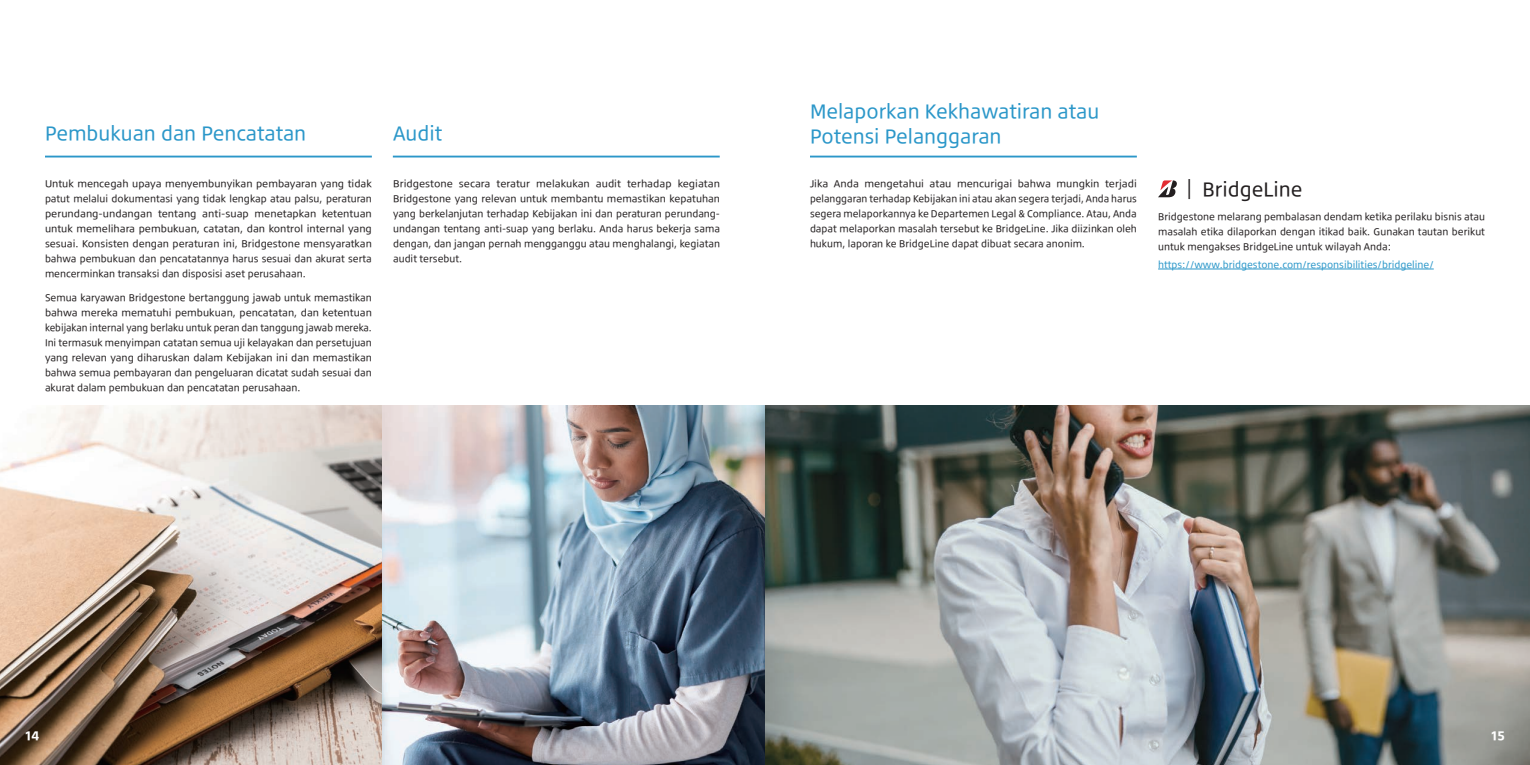
<style>
.page{position:relative;width:1530px;height:765px;background:#fff}
.page>*{position:absolute;margin:0;border:0;box-sizing:border-box;transform-origin:0 0}
.t1{font:17.5px/25px "Bridgestone Type TP";color:#2b97c9}
.t2{font:17.5px "Bridgestone Type TP";color:#231f20}
.t3{font:700 11.25px "Bridgestone Type TP";color:#fff}
.t4{font:8.75px/15px "Bridgestone Type TP";color:#231f20;text-align:justify;scale:1.05 1}
.t5{font:8.75px/15px "Bridgestone Type TP";color:#231f20;text-align:justify}
.t6{font:8.75px/15px "Bridgestone Type TP";color:#231f20;text-align:justify;scale:1.04 1}
.t7{font:8.75px "Bridgestone Type TP";color:#2b97c9}
</style>
<div class="page">
<hr style="left:1158px;top:269px;width:276px;height:1px;background:#2b97c9">
<hr style="left:45px;top:156px;width:327px;height:2px;background:#2b97c9">
<hr style="left:393px;top:156px;width:327px;height:2px;background:#2b97c9">
<hr style="left:810px;top:156px;width:327px;height:2px;background:#2b97c9">
<svg style="left:1158px;top:180px;width:19px;height:17px"></svg>
<img style="left:0;top:405px;width:1530px;height:360px">
<h1 class="t1" style="left:45px;top:120px;width:263px">Pembukuan dan Pencatatan</h1>
<p class="t6" style="left:45px;top:176px;width:316px">Untuk mencegah upaya menyembunyikan pembayaran yang tidak patut melalui dokumentasi yang tidak lengkap atau palsu, peraturan perundang-undangan tentang anti-suap menetapkan ketentuan untuk memelihara pembukuan, catatan, dan kontrol internal yang sesuai. Konsisten dengan peraturan ini, Bridgestone mensyaratkan bahwa pembukuan dan pencatatannya harus sesuai dan akurat serta mencerminkan transaksi dan disposisi aset perusahaan.</p>
<p class="t5" style="left:45px;top:289px;width:328px">Semua karyawan Bridgestone bertanggung jawab untuk memastikan bahwa mereka mematuhi pembukuan, pencatatan, dan ketentuan kebijakan internal yang berlaku untuk peran dan tanggung jawab mereka.<br>Ini termasuk menyimpan catatan semua uji kelayakan dan persetujuan yang relevan yang diharuskan dalam Kebijakan ini dan memastikan bahwa semua pembayaran dan pengeluaran dicatat sudah sesuai dan akurat dalam pembukuan dan pencatatan perusahaan.</p>
<h1 class="t1" style="left:393px;top:120px;width:51px">Audit</h1>
<p class="t4" style="left:393px;top:176px;width:313px">Bridgestone secara teratur melakukan audit terhadap kegiatan Bridgestone yang relevan untuk membantu memastikan kepatuhan yang berkelanjutan terhadap Kebijakan ini dan peraturan perundang&shy;undangan tentang anti-suap yang berlaku. Anda harus bekerja sama dengan, dan jangan pernah mengganggu atau menghalangi, kegiatan audit tersebut.</p>
<h1 class="t1" style="left:810px;top:97px;width:291px">Melaporkan Kekhawatiran atau<br>Potensi Pelanggaran</h1>
<p class="t4" style="left:810px;top:176px;width:313px">Jika Anda mengetahui atau mencurigai bahwa mungkin terjadi pelanggaran terhadap Kebijakan ini atau akan segera terjadi, Anda harus segera melaporkannya ke Departemen Legal &amp; Compliance. Atau, Anda dapat melaporkan masalah tersebut ke BridgeLine. Jika diizinkan oleh hukum, laporan ke BridgeLine dapat dibuat secara anonim.</p>
<h1 class="t2" style="left:1183px;top:174px;width:121px">| BridgeLine</h1>
<p class="t5" style="left:1158px;top:209px;width:328px">Bridgestone melarang pembalasan dendam ketika perilaku bisnis atau masalah etika dilaporkan dengan itikad baik. Gunakan tautan berikut untuk mengakses BridgeLine untuk wilayah Anda:</p>
<p class="t7" style="left:1158px;top:257px;width:277px">https://www.bridgestone.com/responsibilities/bridgeline/</p>
<p class="t3" style="left:25px;top:727px;width:15px">14</p>
<p class="t3" style="left:1491px;top:727px;width:15px">15</p>
</div>
